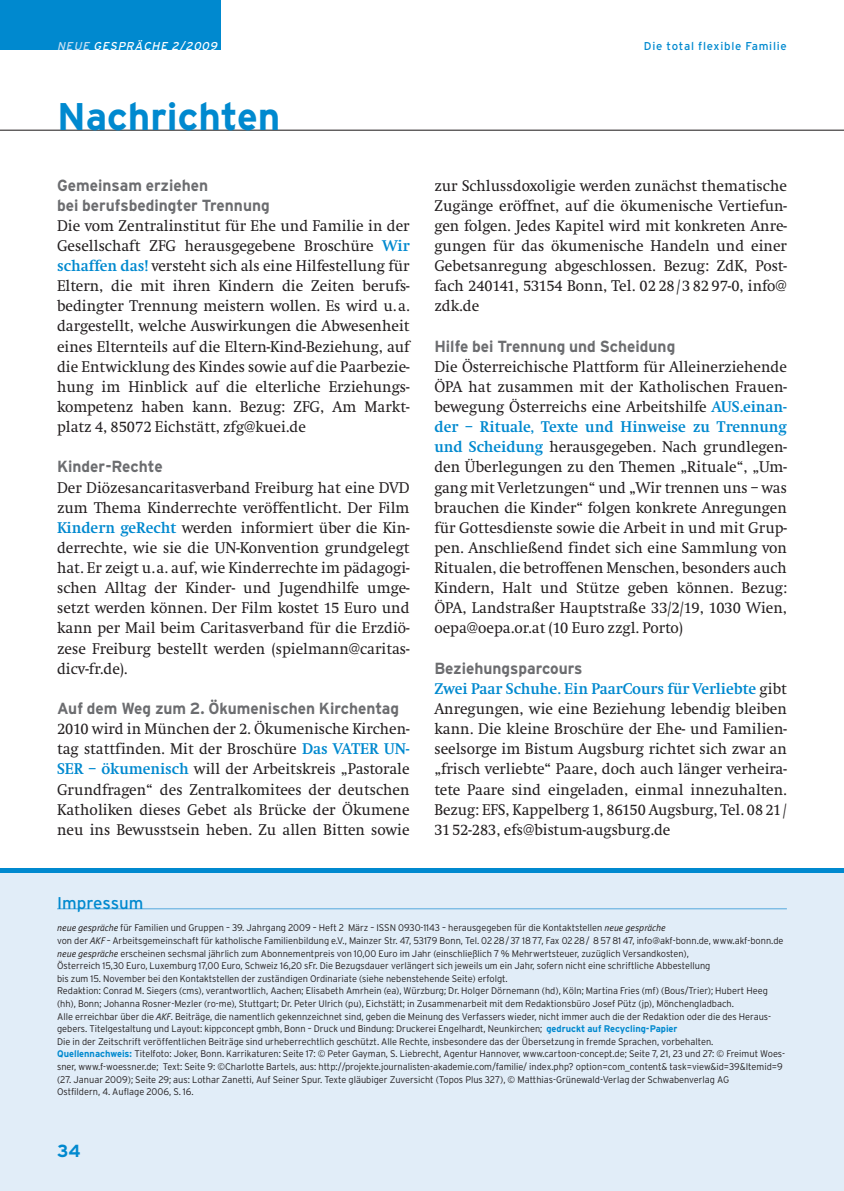
<style>
.page{position:relative;width:844px;height:1191px;background:#fff}
.page>*{position:absolute;margin:0;border:0;box-sizing:border-box;transform-origin:0 0}
.t1{font:700 38.5px "Interstate";color:#0089cf}
.t2{font:700 17.5px "Interstate";color:#0089cf}
.t3{font:16.97px "Interstate";color:#0089cf}
.t4{font:16.1px/20.1px "Swift EF";color:#231f20;text-align:justify;scale:.96 1}
.t5{font:700 16.1px/20.1px "Interstate";color:#6c6d70;scale:.96 1}
.t6{font:11.38px "Interstate";letter-spacing:.065em;color:#0089cf}
.t7{font:italic 11.38px "Interstate";color:#fff}
.t8{font:300 9.62px/12.6px "Interstate";color:#231f20;scale:.96 1}
.s1{color:#c7dff2}
.s2{font-weight:700;color:#0089cf}
.s3{font-family:"Meta Plus Normal";font-weight:400;font-style:italic}
</style>
<div class="page">
<div style="left:0;top:871px;width:843px;height:320px;background:#e1edf8"></div>
<div style="left:0;top:0;width:221px;height:50px;background:#0089cf"></div>
<div style="left:0;top:868px;width:843px;height:5px;background:#0089cf"></div>
<hr style="left:0;top:130px;width:843px;height:1px;background:#231f20">
<hr style="left:57px;top:908px;width:729px;height:1px;background:#5babdf">
<p class="t7" style="left:57px;top:39px;width:163px"><span class="s1">NEUE</span> GESPRÄCHE 2/2009</p>
<p class="t6" style="left:643px;top:39px;width:144px">Die total flexible Familie</p>
<h1 class="t1" style="left:57px;top:94px;width:225px">Nachrichten</h1>
<p class="t5" style="left:57px;top:175px;width:223px">Gemeinsam erziehen<br>bei berufsbedingter Trennung</p>
<p class="t4" style="left:57px;top:215px;width:368px">Die vom Zentralinstitut für Ehe und Familie in der Gesellschaft ZFG herausgegebene Broschüre <span class="s2">Wir schaffen das!</span> versteht sich als eine Hilfestellung für Eltern, die mit ihren Kindern die Zeiten berufs&shy;bedingter Trennung meistern wollen. Es wird u.a. dargestellt, welche Auswirkungen die Abwesenheit eines Elternteils auf die Eltern-Kind-Beziehung, auf die Entwicklung des Kindes sowie auf die Paarbezie&shy;hung im Hinblick auf die elterliche Erziehungs&shy;kompetenz haben kann. Bezug: ZFG, Am Markt&shy;platz 4, 85072 Eichstätt, zfg@kuei.de</p>
<p class="t5" style="left:57px;top:457px;width:111px">Kinder-Rechte</p>
<p class="t4" style="left:57px;top:477px;width:368px">Der Diözesancaritasverband Freiburg hat eine DVD zum Thema Kinderrechte veröffentlicht. Der Film <span class="s2">Kindern geRecht</span> werden informiert über die Kin&shy;derrechte, wie sie die UN-Konvention grundgelegt hat. Er zeigt u.a. auf, wie Kinderrechte im pädagogi&shy;schen Alltag der Kinder- und Jugendhilfe umge&shy;setzt werden können. Der Film kostet 15 Euro und kann per Mail beim Caritasverband für die Erzdiö&shy;zese Freiburg bestellt werden (spielmann@caritas&shy;dicv-fr.de).</p>
<p class="t5" style="left:57px;top:698px;width:358px">Auf dem Weg zum 2. Ökumenischen Kirchentag</p>
<p class="t4" style="left:57px;top:718px;width:368px">2010 wird in München der 2. Ökumenische Kirchen&shy;tag stattfinden. Mit der Broschüre <span class="s2">Das VATER UN-SER – ökumenisch</span> will der Arbeitskreis „Pastorale Grundfragen“ des Zentralkomitees der deutschen Katholiken dieses Gebet als Brücke der Ökumene neu ins Bewusstsein heben. Zu allen Bitten sowie</p>
<p class="t4" style="left:434px;top:175px;width:369px">zur Schlussdoxoligie werden zunächst thematische Zugänge eröffnet, auf die ökumenische Vertiefun&shy;gen folgen. Jedes Kapitel wird mit konkreten Anre&shy;gungen für das ökumenische Handeln und einer Gebetsanregung abgeschlossen. Bezug: ZdK, Post&shy;fach 240141, 53154 Bonn, Tel. 02 28/3 82 97-0, info@ zdk.de</p>
<p class="t5" style="left:434px;top:336px;width:252px">Hilfe bei Trennung und Scheidung</p>
<p class="t4" style="left:434px;top:356px;width:368px">Die Österreichische Plattform für Alleinerziehende ÖPA hat zusammen mit der Katholischen Frauen&shy;bewegung Österreichs eine Arbeitshilfe <span class="s2">AUS.einan&shy;der – Rituale, Texte und Hinweise zu Trennung und Scheidung</span> herausgegeben. Nach grundlegen&shy;den Überlegungen zu den Themen „Rituale“, „Um&shy;gang mit Verletzungen“ und „Wir trennen uns – was brauchen die Kinder“ folgen konkrete Anregungen für Gottesdienste sowie die Arbeit in und mit Grup&shy;pen. Anschließend findet sich eine Sammlung von Ritualen, die betroffenen Menschen, besonders auch Kindern, Halt und Stütze geben können. Bezug:<br>ÖPA, Landstraßer Hauptstraße 33/2/19, 1030 Wien, oepa@oepa.or.at (10 Euro zzgl. Porto)</p>
<p class="t5" style="left:434px;top:658px;width:156px">Beziehungsparcours</p>
<p class="t4" style="left:434px;top:678px;width:368px"><span class="s2">Zwei Paar Schuhe. Ein PaarCours für Verliebte</span> gibt Anregungen, wie eine Beziehung lebendig bleiben kann. Die kleine Broschüre der Ehe- und Familien&shy;seelsorge im Bistum Augsburg richtet sich zwar an „frisch verliebte“ Paare, doch auch länger verheira&shy;tete Paare sind eingeladen, einmal innezuhalten.<br>Bezug: EFS, Kappelberg 1, 86150 Augsburg, Tel. 08 21/ 3152-283, efs@bistum-augsburg.de</p>
<p class="t3" style="left:57px;top:893px;width:88px">Impressum</p>
<p class="t8" style="left:57px;top:921px;width:759px"><span class="s3">neue gespräche</span> für Familien und Gruppen – 39. Jahrgang 2009 – Heft 2 März – ISSN 0930-1143 – herausgegeben für die Kontaktstellen <span class="s3">neue gespräche<br></span>von der <span class="s3">AKF</span> – Arbeitsgemeinschaft für katholische Familienbildung e.V., Mainzer Str. 47, 53179 Bonn, Tel. 02 28/37 18 77, Fax 02 28/ 8 5781 47, info@akf-bonn.de, www.akf-bonn.de <span class="s3">neue gespräche</span> erscheinen sechsmal jährlich zum Abonnementpreis von 10,00 Euro im Jahr (einschließlich 7 % Mehrwertsteuer, zuzüglich Versandkosten),<br>Österreich 15,30 Euro, Luxemburg 17,00 Euro, Schweiz 16,20 sFr. Die Bezugsdauer verlängert sich jeweils um ein Jahr, sofern nicht eine schriftliche Abbestellung<br>bis zum 15. November bei den Kontaktstellen der zuständigen Ordinariate (siehe nebenstehende Seite) erfolgt.<br>Redaktion: Conrad M. Siegers (cms), verantwortlich, Aachen; Elisabeth Amrhein (ea), Würzburg; Dr. Holger Dörnemann (hd), Köln; Martina Fries (mf) (Bous/Trier); Hubert Heeg (hh), Bonn; Johanna Rosner-Mezler (ro-me), Stuttgart; Dr. Peter Ulrich (pu), Eichstätt; in Zusammenarbeit mit dem Redaktionsbüro Josef Pütz (jp), Mönchengladbach.<br>Alle erreichbar über die <span class="s3">AKF</span>. Beiträge, die namentlich gekennzeichnet sind, geben die Meinung des Verfassers wieder, nicht immer auch die der Redaktion oder die des Heraus&shy;gebers. Titelgestaltung und Layout: kippconcept gmbh, Bonn – Druck und Bindung: Druckerei Engelhardt, Neunkirchen; <span class="s2">gedruckt auf Recycling-Papier<br></span>Die in der Zeitschrift veröffentlichen Beiträge sind urheberrechtlich geschützt. Alle Rechte, insbesondere das der Übersetzung in fremde Sprachen, vorbehalten.<br><span class="s2">Quellennachweis:</span> Titelfoto: Joker, Bonn. Karrikaturen: Seite 17: © Peter Gayman, S. Liebrecht, Agentur Hannover, www.cartoon-concept.de; Seite 7, 21, 23 und 27: © Freimut Woes&shy;sner, www.f-woessner.de; Text: Seite 9: ©Charlotte Bartels, aus: http://projekte.journalisten-akademie.com/familie/ index.php? option=com_content&amp; task=view&amp;id=39&amp;Itemid=9 (27. Januar 2009); Seite 29; aus: Lothar Zanetti, Auf Seiner Spur. Texte gläubiger Zuversicht (Topos Plus 327), © Matthias-Grünewald-Verlag der Schwabenverlag AG<br>Ostfildern, 4. Auflage 2006, S. 16.</p>
<p class="t2" style="left:57px;top:1140px;width:25px">34</p>
</div>
